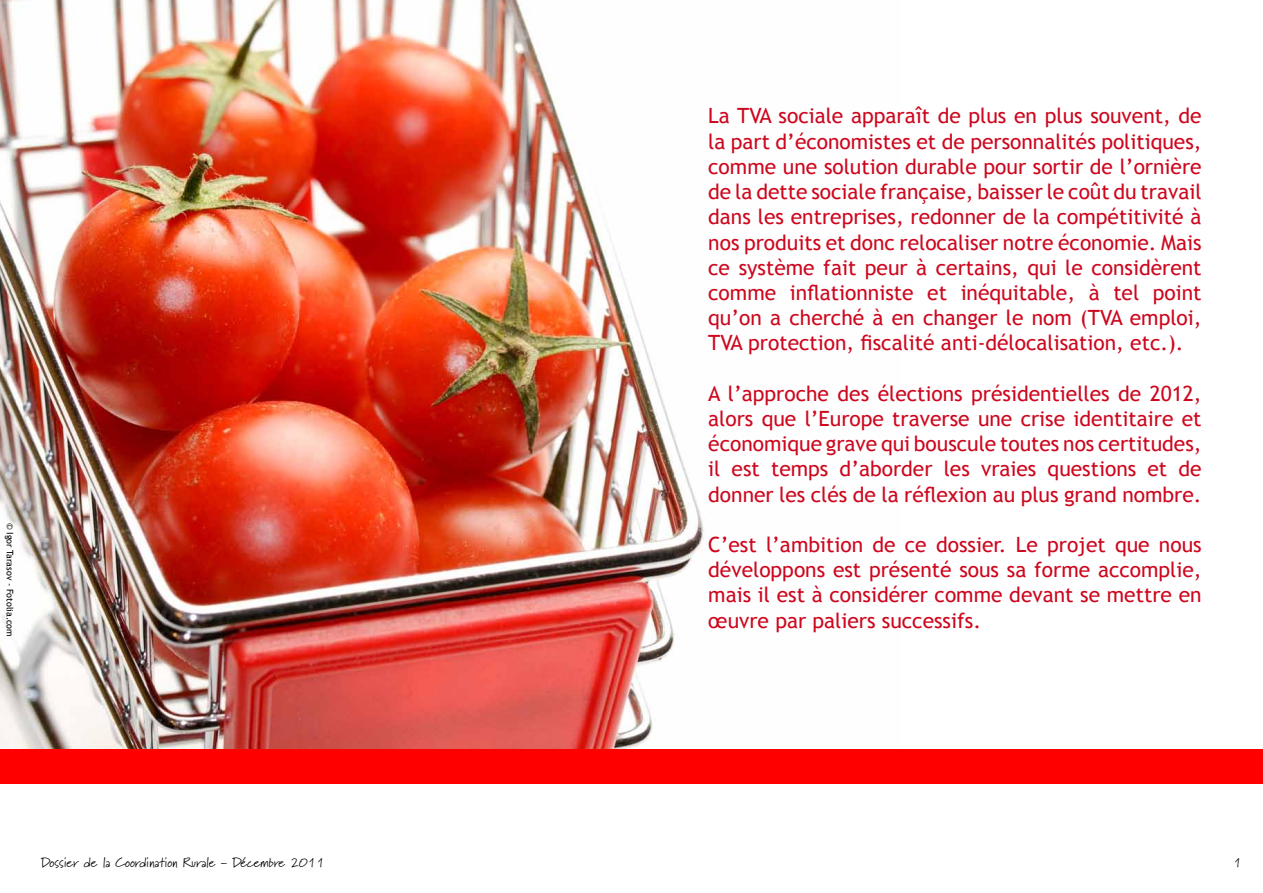
<style>
.page{position:relative;width:1263px;height:893px;background:#fff}
.page>*{position:absolute;margin:0;border:0;box-sizing:border-box;transform-origin:0 0}
.t1{font:21px/25.2px "Trebuchet MS";color:#cd071e;text-align:justify}
.t2{font:13.5px "Marydale";color:#000}
.t3{font:9px "Trebuchet MS";color:#000}
</style>
<div class="page">
<img style="left:0;top:0;width:704px;height:749px">
<div style="left:0;top:749px;width:1263px;height:34px;background:#f00"></div>
<p class="t3" style="left:15px;top:523px;width:115px;rotate:90deg">© Igor Tarasov - Fotolia.com</p>
<p class="t1" style="left:708px;top:104px;width:495px">La TVA sociale apparaît de plus en plus souvent, de la part d’économistes et de personnalités politiques, comme une solution durable pour sortir de l’ornière de la dette sociale française, baisser le coût du travail dans les entreprises, redonner de la compétitivité à nos produits et donc relocaliser notre économie. Mais ce système fait peur à certains, qui le considèrent comme inflationniste et inéquitable, à tel point qu’on a cherché à en changer le nom (TVA emploi, TVA protection, fiscalité anti-délocalisation, etc.).</p>
<p class="t1" style="left:708px;top:381px;width:495px">A l’approche des élections présidentielles de 2012, alors que l’Europe traverse une crise identitaire et économique grave qui bouscule toutes nos certitudes, il est temps d’aborder les vraies questions et de donner les clés de la réflexion au plus grand nombre.</p>
<p class="t1" style="left:708px;top:532px;width:495px">C’est l’ambition de ce dossier. Le projet que nous développons est présenté sous sa forme accomplie, mais il est à considérer comme devant se mettre en œuvre par paliers successifs.</p>
<p class="t2" style="left:41px;top:855px;width:285px">Dossier de la Coordination Rurale - Décembre 2011</p>
<p class="t2" style="left:1233px;top:855px;width:10px">1</p>
</div>
